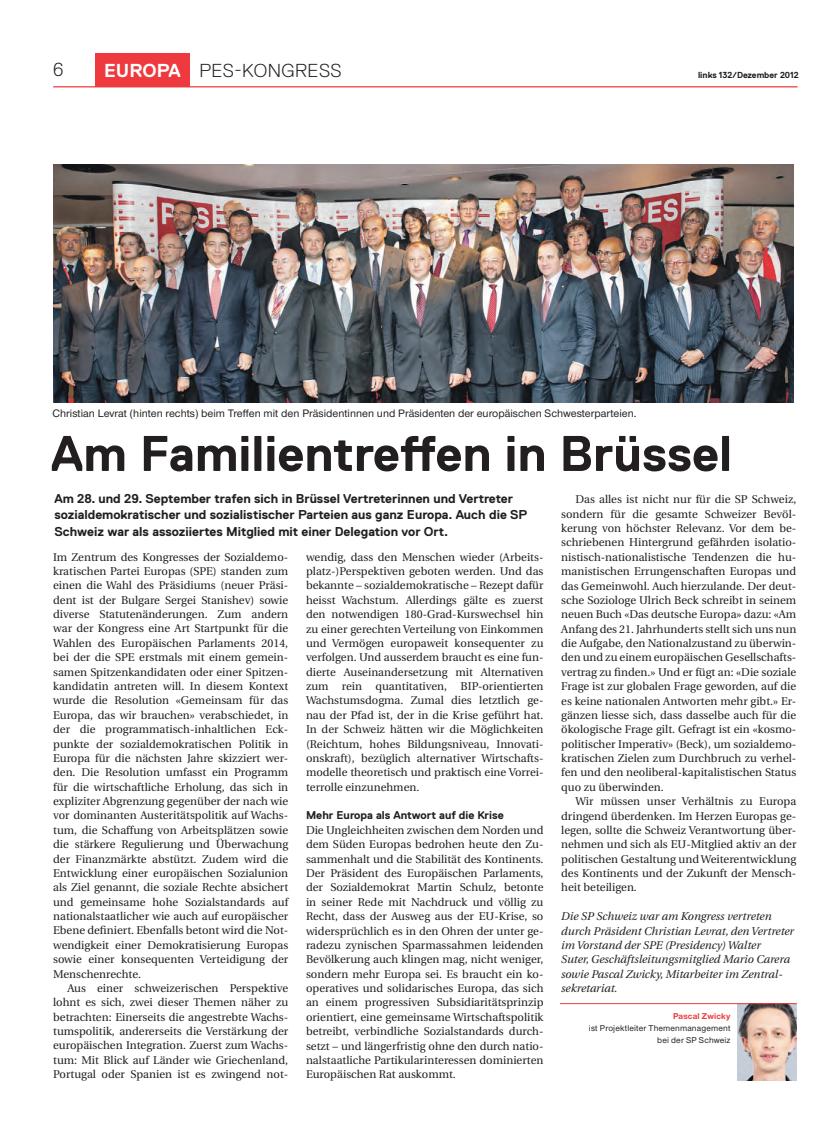
<style>
.page{position:relative;width:833px;height:1134px;background:#fff}
.page>*{position:absolute;margin:0;border:0;box-sizing:border-box;transform-origin:0 0}
.t1{font:700 50px "Replica";color:#231f20}
.t2{font:300 18.75px "Replica";letter-spacing:.025em;color:#231f20}
.t3{font:700 12.75px/16.2px "Replica";color:#231f20}
.t4{font:11.25px/14.4px "Utopia";color:#231f20;text-align:justify}
.t5{font:italic 11.25px/14.4px "Utopia";color:#231f20}
.t6{font:500 11.25px "Nimbus San Nov";color:#231f20}
.t7{font:700 11.25px "Replica";color:#231f20}
.t8{font:500 8.75px/11.9px "Nimbus San Nov";letter-spacing:.02em;color:#231f20;text-align:right}
.t9{font:700 8.75px "Replica";color:#231f20}
.t10{font:700 8.75px "Nimbus San Nov";letter-spacing:.02em;color:#ee3a3e}
.s1{font-weight:700;color:#fff}
</style>
<div class="page">
<div style="left:96px;top:53px;width:94px;height:34px;background:#ee3a3e"></div>
<hr style="left:53px;top:86px;width:744px;height:1px;background:#ee3a3e">
<img style="left:53px;top:165px;width:740px;height:238px">
<img style="left:737px;top:1004px;width:59px;height:77px">
<hr style="left:560px;top:1003px;width:236px;height:1px;background:#ee3a3e">
<h2 class="t2" style="left:53px;top:59px;width:12px">6</h2>
<h2 class="t2" style="left:104px;top:60px;width:227px"><span class="s1">europa</span> PES-KONGRESS</h2>
<p class="t9" style="left:698px;top:70px;width:102px">links 132/Dezember 2012</p>
<p class="t6" style="left:53px;top:406px;width:585px">Christian Levrat (hinten rechts) beim Treffen mit den Präsidentinnen und Präsidenten der europäischen Schwesterparteien.</p>
<h1 class="t1" style="left:51px;top:426px;width:682px">Am Familientreffen in Brüssel</h1>
<p class="t3" style="left:54px;top:490px;width:465px">Am 28. und 29. September trafen sich in Brüssel Vertreterinnen und Vertreter sozialdemokratischer und sozialistischer Parteien aus ganz Europa. Auch die SP<br>Schweiz war als assoziiertes Mitglied mit einer Delegation vor Ort.</p>
<p class="t4" style="left:53px;top:550px;width:237px">Im Zentrum des Kongresses der Sozialdemo&shy;kratischen Partei Europas (SPE) standen zum einen die Wahl des Präsidiums (neuer Präsi&shy;dent ist der Bulgare Sergei Stanishev) sowie diverse Statutenänderungen. Zum andern war der Kongress eine Art Startpunkt für die Wahlen des Europäischen Parlaments 2014, bei der die SPE erstmals mit einem gemein&shy;samen Spitzenkandidaten oder einer Spitzen&shy;kandidatin antreten will. In diesem Kontext wurde die Resolution «Gemeinsam für das Europa, das wir brauchen» verabschiedet, in der die programmatisch-inhaltlichen Eck&shy;punkte der sozialdemokratischen Politik in Europa für die nächsten Jahre skizziert wer&shy;den. Die Resolution umfasst ein Programm für die wirtschaftliche Erholung, das sich in expliziter Abgrenzung gegenüber der nach wie vor dominanten Austeritätspolitik auf Wachs&shy;tum, die Schaffung von Arbeitsplätzen sowie die stärkere Regulierung und Überwachung der Finanzmärkte abstützt. Zudem wird die Entwicklung einer europäischen Sozialunion als Ziel genannt, die soziale Rechte absichert und gemeinsame hohe Sozialstandards auf nationalstaatlicher wie auch auf europäischer Ebene definiert. Ebenfalls betont wird die Not&shy;wendigkeit einer Demokratisierung Europas sowie einer konsequenten Verteidigung der Menschenrechte.</p>
<p class="t4" style="left:53px;top:981px;width:237px;text-indent:14px">Aus einer schweizerischen Perspektive lohnt es sich, zwei dieser Themen näher zu betrachten: Einerseits die angestrebte Wachs&shy;tumspolitik, andererseits die Verstärkung der europäischen Integration. Zuerst zum Wachs&shy;tum: Mit Blick auf Länder wie Griechenland, Portugal oder Spanien ist es zwingend not-</p>
<p class="t4" style="left:561px;top:492px;width:237px;text-indent:14px">Das alles ist nicht nur für die SP Schweiz, sondern für die gesamte Schweizer Bevöl&shy;kerung von höchster Relevanz. Vor dem be&shy;schriebenen Hintergrund gefährden isolatio&shy;nistisch-nationalistische Tendenzen die hu&shy;manistischen Errungenschaften Europas und das Gemeinwohl. Auch hierzulande. Der deut&shy;sche Soziologe Ulrich Beck schreibt in seinem neuen Buch «Das deutsche Europa» dazu: «Am Anfang des 21. Jahrhunderts stellt sich uns nun die Aufgabe, den Nationalzustand zu überwin&shy;den und zu einem europäischen Gesellschafts&shy;vertrag zu finden.» Und er fügt an: «Die soziale Frage ist zur globalen Frage geworden, auf die es keine nationalen Antworten mehr gibt.» Er&shy;gänzen liesse sich, dass dasselbe auch für die ökologische Frage gilt. Gefragt ist ein «kosmo&shy;politischer Imperativ» (Beck), um sozialdemo&shy;kratischen Zielen zum Durchbruch zu verhel&shy;fen und den neoliberal-kapitalistischen Status quo zu überwinden.</p>
<p class="t4" style="left:561px;top:794px;width:237px;text-indent:14px">Wir müssen unser Verhältnis zu Europa dringend überdenken. Im Herzen Europas ge&shy;legen, sollte die Schweiz Verantwortung über&shy;nehmen und sich als EU-Mitglied aktiv an der politischen Gestaltung und Weiterentwicklung des Kontinents und der Zukunft der Mensch&shy;heit beteiligen.</p>
<p class="t5" style="left:561px;top:909px;width:234px">Die SP Schweiz war am Kongress vertreten durch Präsident Christian Levrat, den Vertreter im Vorstand der SPE (Presidency) Walter<br>Suter, Geschäftsleitungsmitglied Mario Carera sowie Pascal Zwicky, Mitarbeiter im Zentral&shy;sekretariat.</p>
<p class="t10" style="left:673px;top:1011px;width:59px">Pascal Zwicky</p>
<p class="t8" style="left:589px;top:1022px;width:143px">ist Projektleiter Themenmanagement bei der SP Schweiz</p>
<p class="t4" style="left:306px;top:550px;width:239px">wendig, dass den Menschen wieder (Arbeits&shy;platz-)Perspektiven geboten werden. Und das bekannte – sozialdemokratische – Rezept dafür heisst Wachstum. Allerdings gälte es zuerst den notwendigen 180-Grad-Kurswechsel hin zu einer gerechten Verteilung von Einkommen und Vermögen europaweit konsequenter zu verfolgen. Und ausserdem braucht es eine fun&shy;dierte Auseinandersetzung mit Alternativen zum rein quantitativen, BIP-orientierten Wachstumsdogma. Zumal dies letztlich ge&shy;nau der Pfad ist, der in die Krise geführt hat.<br>In der Schweiz hätten wir die Möglichkeiten (Reichtum, hohes Bildungsniveau, Innovati&shy;onskraft), bezüglich alternativer Wirtschafts&shy;modelle theoretisch und praktisch eine Vorrei&shy;terrolle einzunehmen.</p>
<p class="t7" style="left:306px;top:809px;width:199px">Mehr Europa als Antwort auf die Krise</p>
<p class="t4" style="left:306px;top:823px;width:239px">Die Ungleichheiten zwischen dem Norden und dem Süden Europas bedrohen heute den Zu&shy;sammenhalt und die Stabilität des Kontinents.<br>Der Präsident des Europäischen Parlaments, der Sozialdemokrat Martin Schulz, betonte in seiner Rede mit Nachdruck und völlig zu Recht, dass der Ausweg aus der EU-Krise, so widersprüchlich es in den Ohren der unter ge&shy;radezu zynischen Sparmassahmen leidenden Bevölkerung auch klingen mag, nicht weniger, sondern mehr Europa sei. Es braucht ein ko&shy;operatives und solidarisches Europa, das sich an einem progressiven Subsidiaritätsprinzip orientiert, eine gemeinsame Wirtschaftspolitik betreibt, verbindliche Sozialstandards durch&shy;setzt – und längerfristig ohne den durch natio&shy;nalstaatliche Partikularinteressen dominierten Europäischen Rat auskommt.</p>
</div>
